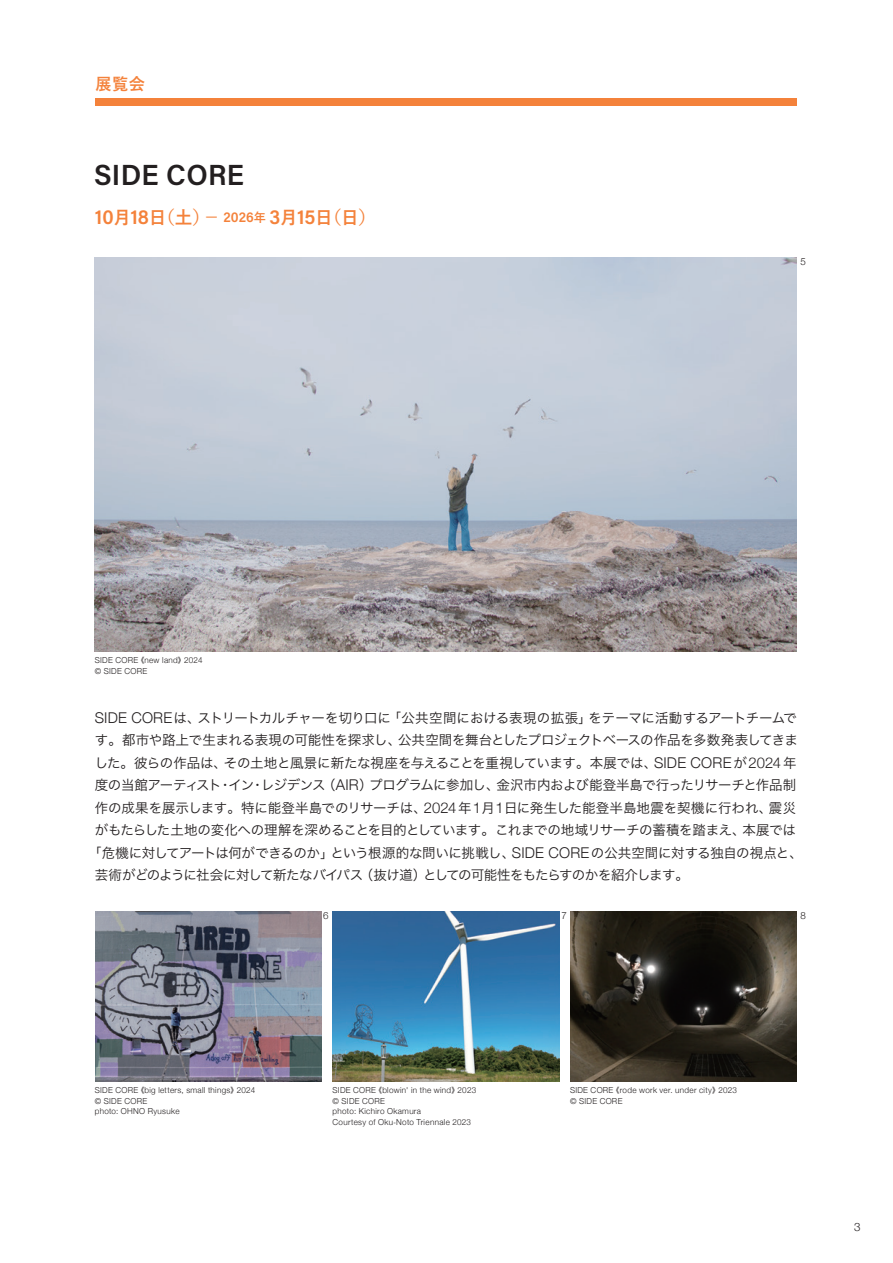
<style>
.page{position:relative;width:893px;height:1263px;background:#fff}
.page>*{position:absolute;margin:0;border:0;box-sizing:border-box;transform-origin:0 0}
.t1{font:600 29.1px "Acumin Pro";letter-spacing:.01em;color:#231f20}
.t2{font:700 18px "Yu Go";color:#f4823b}
.t3{font:700 16.5px "Yu Go";color:#f4823b}
.t4{font:13.5px "Hira Kaku Pro W3";letter-spacing:-.03em;color:#231f20}
.t5{font:13.5px "Hira Kaku Pro W3";letter-spacing:-.005em;color:#231f20}
.t6{font:13.5px "Hira Kaku Pro W3";letter-spacing:-.055em;color:#231f20}
.t7{font:300 11.55px "Helvetica Neue";color:#231f20}
.t8{font:300 9.9px "Helvetica Neue";color:#231f20}
.t9{font:300 8.25px/10.5px "Helvetica Neue";letter-spacing:.04em;color:#231f20}
.s1{font-family:"Acumin Pro";font-weight:600;font-size:20.55px}
.s2{font-family:"Acumin Pro";font-weight:600;font-size:14.4px}
.s3{font-size:12.6px}
.s4{font-family:"Hira Kaku Pro W3";font-weight:400;font-size:7.5px}
.s5{font-family:"Helvetica Neue";font-weight:300;font-size:14.85px}
.s6{font-family:"Helvetica";font-size:7.5px}
</style>
<div class="page">
<div style="left:95px;top:98px;width:702px;height:7px;background:#f4823b"></div>
<img style="left:95px;top:257px;width:701px;height:395px">
<img style="left:95px;top:911px;width:227px;height:171px">
<img style="left:333px;top:911px;width:226px;height:171px">
<img style="left:570px;top:911px;width:226px;height:171px">
<p class="t3" style="left:95px;top:75px;width:51px">展覧会</p>
<h1 class="t1" style="left:94px;top:155px;width:151px">SIDE CORE</h1>
<h2 class="t2" style="left:95px;top:207px;width:283px"><span class="s1">10</span>月<span class="s1">18</span>日（土）－ <span class="s2">2026</span><span class="s3">年</span> <span class="s1">3</span>月<span class="s1">15</span>日（日）</h2>
<p class="t8" style="left:801px;top:254px;width:7px">5</p>
<p class="t9" style="left:95px;top:654px;width:109px">SIDE CORE <span class="s4">《</span>new land<span class="s4">》</span>2024 © SIDE CORE</p>
<p class="t4" style="left:95px;top:705px;width:703px"><span class="s5">SIDE CORE</span>は、ストリートカルチャーを切り口に「公共空間における表現の拡張」をテーマに活動するアートチームで</p>
<p class="t4" style="left:95px;top:728px;width:704px">す。都市や路上で生まれる表現の可能性を探求し、公共空間を舞台としたプロジェクトベースの作品を多数発表してきま</p>
<p class="t4" style="left:95px;top:750px;width:703px">した。彼らの作品は、その土地と風景に新たな視座を与えることを重視しています。本展では、<span class="s5">SIDE CORE</span>が<span class="s5">2024</span>年</p>
<p class="t4" style="left:95px;top:773px;width:703px">度の当館アーティスト・イン・レジデンス（<span class="s5">AIR</span>）プログラムに参加し、金沢市内および能登半島で行ったリサーチと作品制</p>
<p class="t5" style="left:95px;top:795px;width:703px">作の成果を展示します。特に能登半島でのリサーチは、<span class="s5">2024</span>年<span class="s5">1</span>月<span class="s5">1</span>日に発生した能登半島地震を契機に行われ、震災</p>
<p class="t4" style="left:95px;top:818px;width:703px">がもたらした土地の変化への理解を深めることを目的としています。これまでの地域リサーチの蓄積を踏まえ、本展では</p>
<p class="t4" style="left:88px;top:840px;width:716px">「危機に対してアートは何ができるのか」という根源的な問いに挑戦し、<span class="s5">SIDE CORE</span>の公共空間に対する独自の視点と、</p>
<p class="t6" style="left:95px;top:863px;width:596px">芸術がどのように社会に対して新たなバイパス（抜け道）としての可能性をもたらすのかを紹介します。</p>
<p class="t8" style="left:323px;top:908px;width:7px">6</p>
<p class="t8" style="left:561px;top:908px;width:7px">7</p>
<p class="t8" style="left:801px;top:908px;width:7px">8</p>
<p class="t9" style="left:95px;top:1084px;width:162px">SIDE CORE <span class="s4">《</span>big letters, small things<span class="s4">》</span>2024 © SIDE CORE<br>photo: OHNO Ryusuke</p>
<p class="t9" style="left:333px;top:1084px;width:145px">SIDE CORE <span class="s4">《</span>blowin' in the wind<span class="s4">》</span>2023 © SIDE CORE<br>photo: Kichiro Okamura<br>Courtesy of Oku<span class="s6">-</span>Noto Triennale 2023</p>
<p class="t9" style="left:570px;top:1084px;width:168px">SIDE CORE <span class="s4">《</span>rode work ver. under city<span class="s4">》</span>2023 © SIDE CORE</p>
<p class="t7" style="left:854px;top:1217px;width:8px">3</p>
</div>
